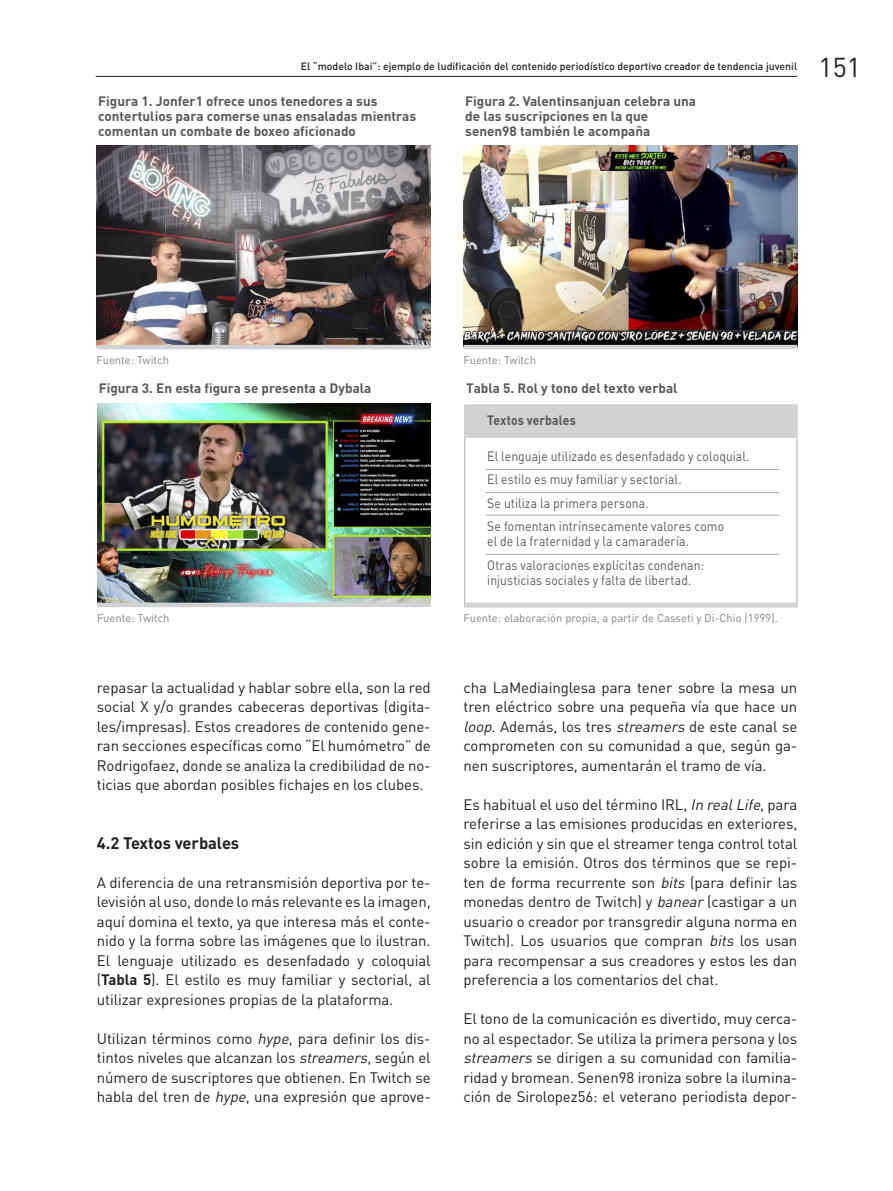
<style>
.page{position:relative;width:893px;height:1191px;background:#fff}
.page>*{position:absolute;margin:0;border:0;box-sizing:border-box;transform-origin:0 0}
.t1{font:27px "DIN Pro";color:#231f20}
.t2{font:700 16.5px "DIN Pro";letter-spacing:-.005em;color:#231f20}
.t3{font:15px/19.5px "DIN Pro";letter-spacing:-.005em;color:#231f20;text-align:justify}
.t4{font:700 13.5px/15px "DIN Pro";color:#57585a}
.t5{font:13.5px/23.5px "DIN Pro";letter-spacing:.005em;color:#57585a;scale:.9 1}
.t6{font:700 13.5px "DIN Pro";color:#57585a;scale:.9 1}
.t7{font:11.25px "DIN Pro";color:#808285}
.t8{font:500 10.5px "DIN Pro";color:#231f20}
.s1{font-weight:700}
.s2{font-style:italic}
</style>
<div class="page">
<hr style="left:96px;top:76px;width:701px;height:1px;background:#231f20">
<img style="left:97px;top:146px;width:334px;height:199px">
<hr style="left:97px;top:345px;width:334px;height:4px;background:#d1d2d4">
<img style="left:464px;top:146px;width:333px;height:199px">
<hr style="left:463px;top:345px;width:334px;height:4px;background:#d1d2d4">
<img style="left:97px;top:403px;width:334px;height:199px">
<div style="left:97px;top:602px;width:334px;height:5px;background:#d1d2d4"></div>
<div style="left:464px;top:405px;width:333px;height:32px;background:#d1d2d4"></div>
<hr style="left:486px;top:469px;width:293px;height:1px;background:#a8a9ad">
<hr style="left:486px;top:492px;width:293px;height:1px;background:#a8a9ad">
<div style="left:464px;top:602px;width:332px;height:5px;background:#d1d2d4"></div>
<hr style="left:486px;top:515px;width:293px;height:1px;background:#a8a9ad">
<hr style="left:486px;top:554px;width:293px;height:1px;background:#a8a9ad">
<p class="t8" style="left:301px;top:57px;width:498px">El “modelo Ibai”: ejemplo de ludificación del contenido periodístico deportivo creador de tendencia juvenil</p>
<h1 class="t1" style="left:819px;top:48px;width:44px">151</h1>
<p class="t4" style="left:98px;top:92px;width:319px">Figura 1. Jonfer1 ofrece unos tenedores a sus contertulios para comerse unas ensaladas mientras comentan un combate de boxeo aficionado</p>
<p class="t4" style="left:465px;top:92px;width:232px">Figura 2. Valentinsanjuan celebra una de las suscripciones en la que senen98 también le acompaña</p>
<p class="t7" style="left:97px;top:352px;width:74px">Fuente: Twitch</p>
<p class="t7" style="left:463px;top:352px;width:74px">Fuente: Twitch</p>
<p class="t4" style="left:99px;top:379px;width:274px">Figura 3. En esta figura se presenta a Dybala</p>
<p class="t4" style="left:466px;top:379px;width:213px">Tabla 5. Rol y tono del texto verbal</p>
<p class="t6" style="left:487px;top:409px;width:100px">Textos verbales</p>
<p class="t5" style="left:487px;top:443px;width:293px">El lenguaje utilizado es desenfadado y coloquial.<br>El estilo es muy familiar y sectorial.<br>Se utiliza la primera persona.<br>Se fomentan intrínsecamente valores como</p>
<p class="t5" style="left:487px;top:529px;width:242px">el de la fraternidad y la camaradería.<br>Otras valoraciones explícitas condenan:</p>
<p class="t5" style="left:487px;top:567px;width:228px">injusticias sociales y falta de libertad.</p>
<p class="t7" style="left:97px;top:610px;width:74px">Fuente: Twitch</p>
<p class="t7" style="left:463px;top:610px;width:316px">Fuente: elaboración propia, a partir de Casseti y Di-Chio (1999).</p>
<p class="t3" style="left:97px;top:677px;width:335px">repasar la actualidad y hablar sobre ella, son la red social X y/o grandes cabeceras deportivas (digita&shy;les/impresas). Estos creadores de contenido gene&shy;ran secciones específicas como “El humómetro” de Rodrigofaez, donde se analiza la credibilidad de no&shy;ticias que abordan posibles fichajes en los clubes.</p>
<p class="t2" style="left:97px;top:829px;width:144px">4.2 Textos verbales</p>
<p class="t3" style="left:97px;top:872px;width:335px">A diferencia de una retransmisión deportiva por te&shy;levisión al uso, donde lo más relevante es la imagen, aquí domina el texto, ya que interesa más el conte&shy;nido y la forma sobre las imágenes que lo ilustran.<br>El lenguaje utilizado es desenfadado y coloquial (<span class="s1">Tabla 5</span>). El estilo es muy familiar y sectorial, al utilizar expresiones propias de la plataforma.</p>
<p class="t3" style="left:97px;top:1028px;width:335px">Utilizan términos como <span class="s2">hype</span>, para definir los dis&shy;tintos niveles que alcanzan los <span class="s2">streamers</span>, según el número de suscriptores que obtienen. En Twitch se habla del tren de <span class="s2">hype</span>, una expresión que aprove-</p>
<p class="t3" style="left:463px;top:677px;width:335px">cha LaMediainglesa para tener sobre la mesa un tren eléctrico sobre una pequeña vía que hace un <span class="s2">loop</span>. Además, los tres <span class="s2">streamers</span> de este canal se comprometen con su comunidad a que, según ga&shy;nen suscriptores, aumentarán el tramo de vía.</p>
<p class="t3" style="left:463px;top:794px;width:335px">Es habitual el uso del término IRL, <span class="s2">In realLife</span>, para referirse a las emisiones producidas en exteriores, sin edición y sin que el streamer tenga control total sobre la emisión. Otros dos términos que se repi&shy;ten de forma recurrente son <span class="s2">bits</span> (para definir las monedas dentro de Twitch) y <span class="s2">banear</span>(castigar a un usuario o creador por transgredir alguna norma en Twitch). Los usuarios que compran <span class="s2">bits</span> los usan para recompensar a sus creadores y estos les dan preferencia a los comentarios del chat.</p>
<p class="t3" style="left:463px;top:1008px;width:335px">El tono de la comunicación es divertido, muy cerca&shy;no al espectador. Se utiliza la primera persona y los <span class="s2">streamers</span> se dirigen a su comunidad con familia&shy;ridad y bromean. Senen98 ironiza sobre la ilumina&shy;ción de Sirolopez56: el veterano periodista depor-</p>
</div>
